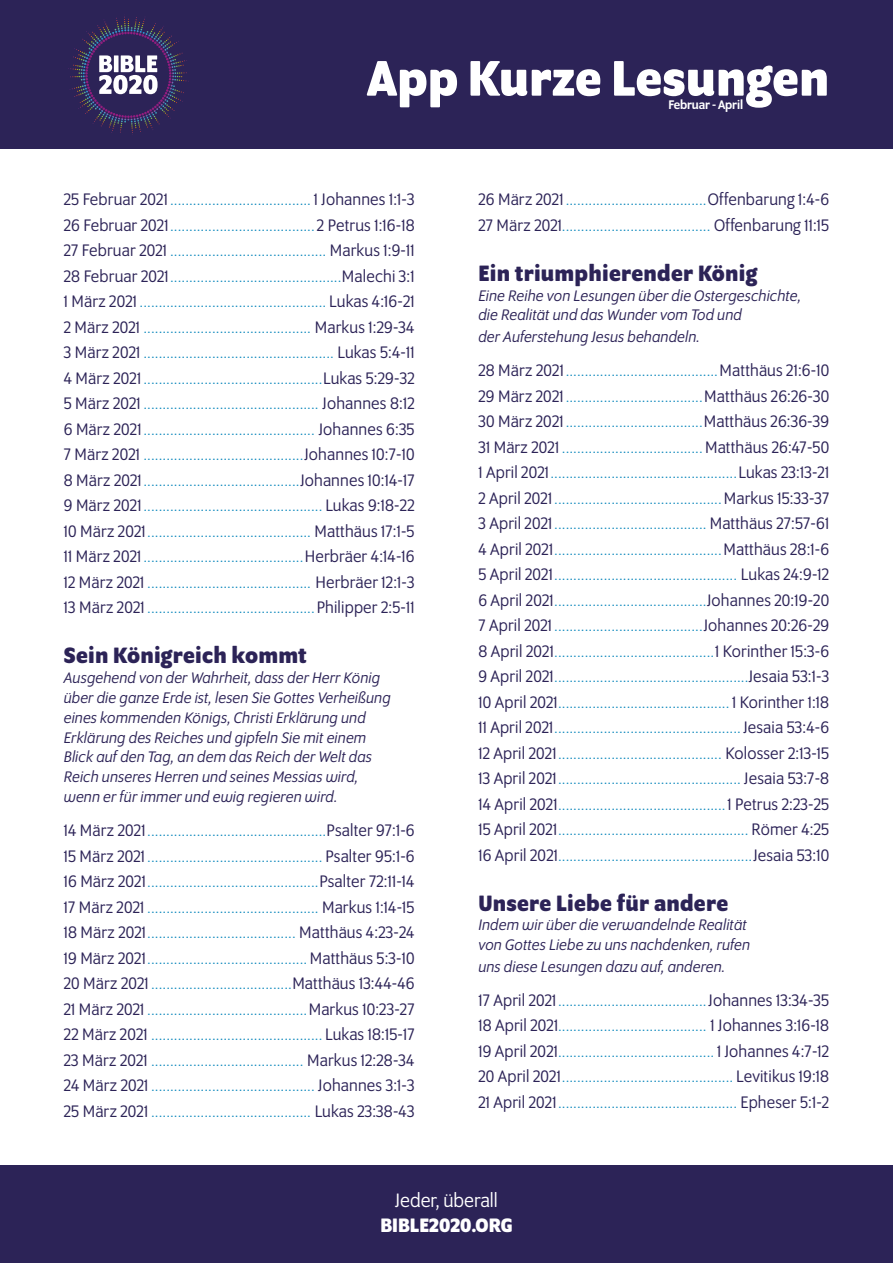
<style>
.page{position:relative;width:893px;height:1263px;background:#fff}
.page>*{position:absolute;margin:0;border:0;box-sizing:border-box;transform-origin:0 0}
.t1{font:700 54px "Program OT";color:#fff}
.t2{font:700 24px "Program OT";letter-spacing:.01em;color:#2c2357}
.t3{font:21px "Program OT";color:#fff}
.t4{font:700 21px "Program OT";color:#fff}
.t5{font:italic 16.5px/19.8px "Program OT";letter-spacing:.01em;color:#2c2357}
.t6{font:15px/25.5px "Program OT";color:#0986bb;text-align:justify}
.t7{font:500 13.5px "Program OT";letter-spacing:-.01em;color:#fff}
.s1{font-size:18px;color:#2c2357}
</style>
<div class="page">
<div style="left:0;top:0;width:893px;height:149px;background:#2c2357"></div>
<div style="left:0;top:1166px;width:893px;height:97px;background:#2c2357"></div>
<svg style="left:104px;top:16px;width:41px;height:8px"></svg>
<svg style="left:99px;top:55px;width:59px;height:39px"></svg>
<h1 class="t1" style="left:367px;top:47px;width:464px">App Kurze Lesungen</h1>
<p class="t7" style="left:668px;top:97px;width:76px">Februar - April</p>
<p class="t6" style="left:64px;top:188px;width:352px"><span class="s1">25 Februar 2021</span> ..................................... <span class="s1">1 Johannes 1:1-3<br>26 Februar 2021</span>......................................<span class="s1">2 Petrus 1:16-18<br>27 Februar 2021</span> ......................................... <span class="s1">Markus 1:9-11<br>28 Februar 2021</span>.............................................<span class="s1">Malechi 3:1<br>1 März 2021</span> ................................................. <span class="s1">Lukas 4:16-21<br>2 März 2021</span> ............................................ <span class="s1">Markus 1:29-34<br>3 März 2021</span> .................................................. <span class="s1">Lukas 5:4-11<br>4 März 2021</span> ...............................................<span class="s1">Lukas 5:29-32<br>5 März 2021</span> .............................................. <span class="s1">Johannes 8:12<br>6 März 2021</span>............................................. <span class="s1">Johannes 6:35<br>7 März 2021</span> ..........................................<span class="s1">Johannes 10:7-10<br>8 März 2021</span>.........................................<span class="s1">Johannes 10:14-17<br>9 März 2021</span>............................................... <span class="s1">Lukas 9:18-22<br>10 März 2021</span>........................................... <span class="s1">Matthäus 17:1-5<br>11 März 2021</span> ..........................................<span class="s1">Herbräer 4:14-16<br>12 März 2021</span> ........................................... <span class="s1">Herbräer 12:1-3<br>13 März 2021</span> ............................................<span class="s1">Philipper 2:5-11</span></p>
<h2 class="t2" style="left:64px;top:642px;width:245px">Sein Königreich kommt</h2>
<p class="t5" style="left:64px;top:668px;width:328px">Ausgehend von der Wahrheit, dass der Herr König über die ganze Erde ist, lesen Sie Gottes Verheißung eines kommenden Königs, Christi Erklärung und Erklärung des Reiches und gipfeln Sie mit einem Blick auf den Tag, an dem das Reich der Welt das Reich unseres Herren und seines Messias wird, wenn er für immer und ewig regieren wird.</p>
<p class="t6" style="left:64px;top:818px;width:352px"><span class="s1">14 März 2021</span>...............................................<span class="s1">Psalter 97:1-6<br>15 März 2021</span> .............................................. <span class="s1">Psalter 95:1-6<br>16 März 2021</span>.............................................<span class="s1">Psalter 72:11-14<br>17 März 2021</span> ............................................. <span class="s1">Markus 1:14-15<br>18 März 2021</span>....................................... <span class="s1">Matthäus 4:23-24<br>19 März 2021</span>..........................................<span class="s1">Matthäus 5:3-10<br>20 März 2021</span> .....................................<span class="s1">Matthäus 13:44-46<br>21 März 2021</span> ..........................................<span class="s1">Markus 10:23-27<br>22 März 2021</span> ............................................. <span class="s1">Lukas 18:15-17<br>23 März 2021</span> ........................................ <span class="s1">Markus 12:28-34<br>24 März 2021</span> ........................................... <span class="s1">Johannes 3:1-3<br>25 März 2021</span> .......................................... <span class="s1">Lukas 23:38-43</span></p>
<p class="t6" style="left:478px;top:188px;width:352px"><span class="s1">26 März 2021</span> .....................................<span class="s1">Offenbarung 1:4-6<br>27 März 2021</span>....................................... <span class="s1">Offenbarung 11:15</span></p>
<h2 class="t2" style="left:478px;top:259px;width:280px">Ein triumphierender König</h2>
<p class="t5" style="left:478px;top:285px;width:324px">Eine Reihe von Lesungen über die Ostergeschichte, die Realität und das Wunder vom Tod und</p>
<p class="t5" style="left:478px;top:327px;width:223px">der Auferstehung Jesus behandeln.</p>
<p class="t6" style="left:478px;top:358px;width:352px"><span class="s1">28 März 2021</span>........................................<span class="s1">Matthäus 21:6-10<br>29 März 2021</span> ....................................<span class="s1">Matthäus 26:26-30<br>30 März 2021</span> ....................................<span class="s1">Matthäus 26:36-39<br>31 März 2021</span> .....................................<span class="s1">Matthäus 26:47-50<br>1 April 2021</span>.................................................<span class="s1">Lukas 23:13-21<br>2 April 2021</span> ............................................<span class="s1">Markus 15:33-37<br>3 April 2021</span>........................................ <span class="s1">Matthäus 27:57-61<br>4 April 2021</span>............................................<span class="s1">Matthäus 28:1-6<br>5 April 2021</span>................................................ <span class="s1">Lukas 24:9-12<br>6 April 2021</span>........................................<span class="s1">Johannes 20:19-20<br>7 April 2021</span> .......................................<span class="s1">Johannes 20:26-29<br>8 April 2021</span>..........................................<span class="s1">1 Korinther 15:3-6<br>9 April 2021</span>...................................................<span class="s1">Jesaia 53:1-3<br>10 April 2021</span>............................................. <span class="s1">1 Korinther 1:18<br>11 April 2021</span>................................................. <span class="s1">Jesaia 53:4-6<br>12 April 2021</span>........................................... <span class="s1">Kolosser 2:13-15<br>13 April 2021</span>................................................ <span class="s1">Jesaia 53:7-8<br>14 April 2021</span>............................................<span class="s1">1 Petrus 2:23-25<br>15 April 2021</span>.................................................. <span class="s1">Römer 4:25<br>16 April 2021</span>...................................................<span class="s1">Jesaia 53:10</span></p>
<h2 class="t2" style="left:478px;top:889px;width:251px">Unsere Liebe für andere</h2>
<p class="t5" style="left:478px;top:915px;width:273px">Indem wir über die verwandelnde Realität von Gottes Liebe zu uns nachdenken, rufen</p>
<p class="t5" style="left:478px;top:956px;width:248px">uns diese Lesungen dazu auf, anderen.</p>
<p class="t6" style="left:478px;top:988px;width:352px"><span class="s1">17 April 2021</span>.......................................<span class="s1">Johannes 13:34-35<br>18 April 2021</span>....................................... <span class="s1">1 Johannes 3:16-18<br>19 April 2021</span>......................................... <span class="s1">1 Johannes 4:7-12<br>20 April 2021</span>............................................. <span class="s1">Levitikus 19:18<br>21 April 2021</span>............................................... <span class="s1">Epheser 5:1-2</span></p>
<h3 class="t3" style="left:395px;top:1189px;width:104px">Jeder, überall</h3>
<h3 class="t4" style="left:380px;top:1213px;width:134px">BIBLE2020.ORG</h3>
</div>
